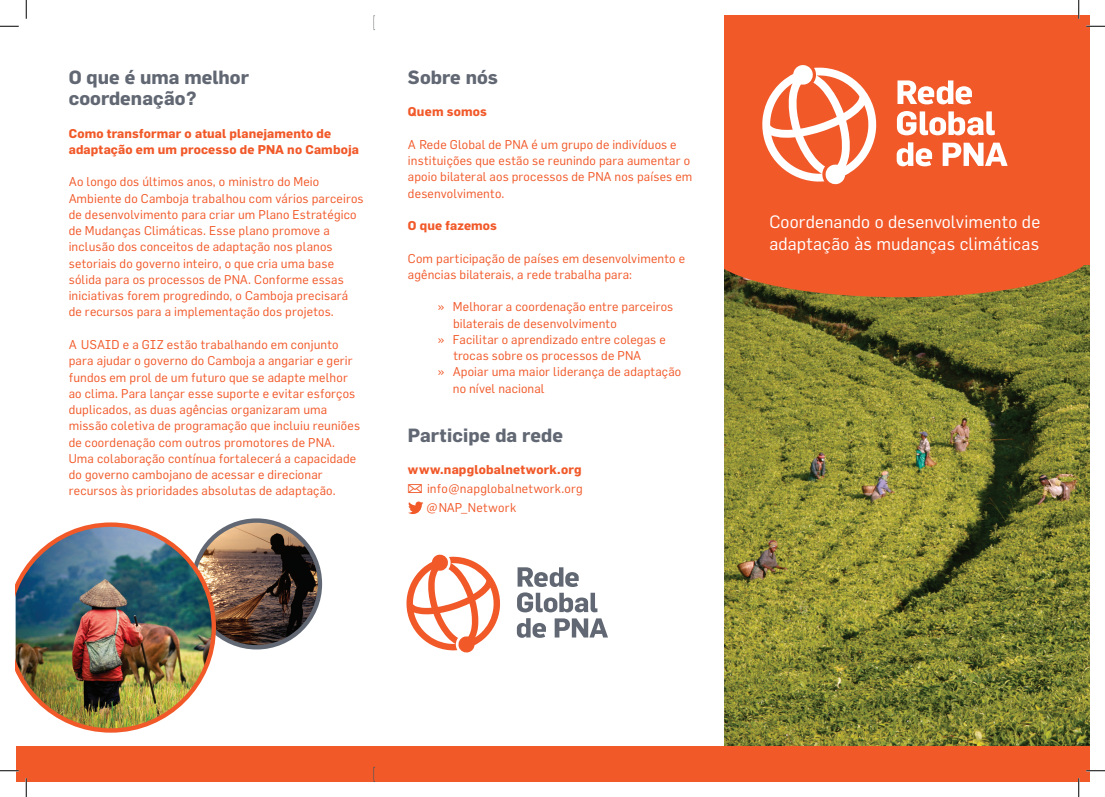
<style>
.page{position:relative;width:1105px;height:797px;background:#fff}
.page>*{position:absolute;margin:0;border:0;box-sizing:border-box;transform-origin:0 0}
.t1{font:700 18.75px/21.2px "Flama";color:#626873}
.t2{font:17.5px/21.2px "Flama";letter-spacing:.005em;color:#fff}
.t3{font:12.5px/16.2px "Flama";letter-spacing:.01em;color:#f15929}
.t4{font:700 12.5px/16.2px "Flama";letter-spacing:.01em;color:#f15929}
.s1{font-family:"Click Bits Icons 1"}
</style>
<div class="page">
<div style="left:724px;top:16px;width:365px;height:262px;background:#f15929"></div>
<img style="left:724px;top:297px;width:365px;height:449px">
<svg style="left:724px;top:265px;width:365px;height:32px"></svg>
<div style="left:16px;top:746px;width:1073px;height:35px;background:#f15929"></div>
<svg style="left:408px;top:501px;width:15px;height:13px"></svg>
<svg style="left:517px;top:567px;width:80px;height:45px"></svg>
<svg style="left:517px;top:618px;width:29px;height:20px"></svg>
<svg style="left:555px;top:618px;width:53px;height:19px"></svg>
<svg style="left:406px;top:554px;width:94px;height:98px"></svg>
<svg style="left:897px;top:80px;width:75px;height:24px"></svg>
<svg style="left:897px;top:111px;width:98px;height:24px"></svg>
<svg style="left:897px;top:142px;width:35px;height:24px"></svg>
<svg style="left:943px;top:143px;width:65px;height:23px"></svg>
<svg style="left:762px;top:65px;width:115px;height:119px"></svg>
<img style="left:216px;top:522px;width:104px;height:125px">
<div style="left:191px;top:518px;width:131px;height:131px;border:4px solid #626873;border-radius:50%"></div>
<img style="left:16px;top:522px;width:200px;height:210px">
<svg style="left:373px;top:16px;width:2px;height:14px"></svg>
<svg style="left:373px;top:767px;width:2px;height:15px"></svg>
<svg style="left:0;top:25px;width:19px;height:2px"></svg>
<svg style="left:1086px;top:25px;width:19px;height:2px"></svg>
<svg style="left:0;top:770px;width:19px;height:1px"></svg>
<svg style="left:1086px;top:770px;width:19px;height:1px"></svg>
<svg style="left:25px;top:0;width:2px;height:19px"></svg>
<svg style="left:25px;top:778px;width:2px;height:19px"></svg>
<svg style="left:1078px;top:0;width:1px;height:19px"></svg>
<svg style="left:1078px;top:778px;width:1px;height:19px"></svg>
<h1 class="t1" style="left:69px;top:66px;width:182px">O que é uma melhor coordenação?</h1>
<p class="t4" style="left:69px;top:125px;width:292px">Como transformar o atual planejamento de adaptação em um processo de PNA no Camboja</p>
<p class="t3" style="left:69px;top:173px;width:296px">Ao longo dos últimos anos, o ministro do Meio Ambiente do Camboja trabalhou com vários parceiros de desenvolvimento para criar um Plano Estratégico de Mudanças Climáticas. Esse plano promove a inclusão dos conceitos de adaptação nos planos setoriais do governo inteiro, o que cria uma base sólida para os processos de PNA. Conforme essas iniciativas forem progredindo, o Camboja precisará de recursos para a implementação dos projetos.</p>
<p class="t3" style="left:69px;top:336px;width:293px">A USAID e a GIZ estão trabalhando em conjunto para ajudar o governo do Camboja a angariar e gerir fundos em prol de um futuro que se adapte melhor ao clima. Para lançar esse suporte e evitar esforços duplicados, as duas agências organizaram uma missão coletiva de programação que incluiu reuniões de coordenação com outros promotores de PNA.<br>Uma colaboração contínua fortalecerá a capacidade do governo cambojano de acessar e direcionar recursos às prioridades absolutas de adaptação.</p>
<h1 class="t1" style="left:408px;top:66px;width:91px">Sobre nós</h1>
<p class="t4" style="left:408px;top:103px;width:80px">Quem somos</p>
<p class="t3" style="left:408px;top:136px;width:286px">A Rede Global de PNA é um grupo de indivíduos e instituições que estão se reunindo para aumentar o apoio bilateral aos processos de PNA nos países em desenvolvimento.</p>
<p class="t4" style="left:408px;top:217px;width:91px">O que fazemos</p>
<p class="t3" style="left:408px;top:250px;width:279px">Com participação de países em desenvolvimento e agências bilaterais, a rede trabalha para:</p>
<p class="t3" style="left:438px;top:298px;width:237px">» Melhorar a coordenação entre parceiros</p>
<p class="t3" style="left:453px;top:315px;width:165px">bilaterais de desenvolvimento</p>
<p class="t3" style="left:438px;top:331px;width:229px">» Facilitar o aprendizado entre colegas e</p>
<p class="t3" style="left:453px;top:347px;width:189px">trocas sobre os processos de PNA</p>
<p class="t3" style="left:438px;top:363px;width:245px">» Apoiar uma maior liderança de adaptação</p>
<p class="t3" style="left:453px;top:380px;width:93px">no nível nacional</p>
<h1 class="t1" style="left:408px;top:424px;width:156px">Participe da rede</h1>
<p class="t4" style="left:408px;top:461px;width:175px">www.napglobalnetwork.org</p>
<p class="t3" style="left:408px;top:480px;width:176px"><span class="s1">q</span> info@napglobalnetwork.org</p>
<p class="t3" style="left:426px;top:498px;width:91px">@NAP_Network</p>
<h2 class="t2" style="left:769px;top:211px;width:272px">Coordenando o desenvolvimento de adaptação às mudanças climáticas</h2>
</div>
